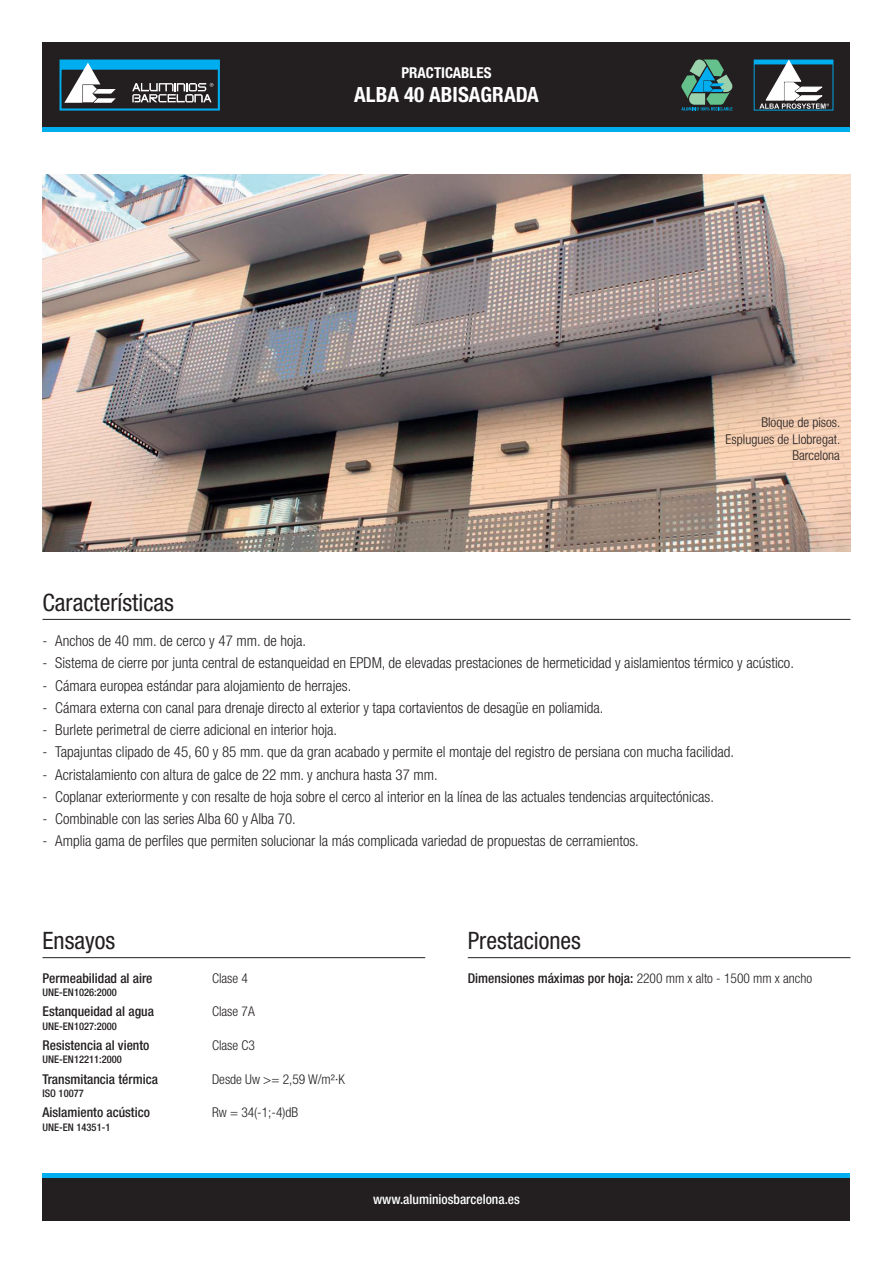
<style>
.page{position:relative;width:893px;height:1263px;background:#fff}
.page>*{position:absolute;margin:0;border:0;box-sizing:border-box;transform-origin:0 0}
.t1{font:condensed 24px "Helvetica Neue LT Pro";color:#231f20}
.t2{font:700 condensed 21px "Helvetica Neue LT Pro";color:#fff}
.t3{font:300 condensed 15px "Helvetica Neue LT Pro";color:#231f20}
.t4{font:700 condensed 15px "Helvetica Neue LT Pro";color:#fff}
.t5{font:500 condensed 13.5px "Helvetica Neue LT Pro";color:#231f20}
.t6{font:300 condensed 13.5px/16.2px "Helvetica Neue LT Pro";color:#231f20;text-align:right}
.t7{font:500 condensed 13.5px "Helvetica Neue LT Pro";color:#fff}
.t8{font:500 condensed 10.5px "Helvetica Neue LT Pro";color:#231f20}
.s1{font-weight:300}
</style>
<div class="page">
<div style="left:43px;top:43px;width:807px;height:85px;background:#231f20"></div>
<div style="left:43px;top:1178px;width:807px;height:42px;background:#231f20"></div>
<hr style="left:43px;top:128px;width:807px;height:4px;background:#00aeef">
<hr style="left:43px;top:1174px;width:807px;height:4px;background:#00aeef">
<svg style="left:754px;top:60px;width:79px;height:51px"></svg>
<svg style="left:60px;top:60px;width:160px;height:51px"></svg>
<svg style="left:681px;top:60px;width:52px;height:51px"></svg>
<hr style="left:43px;top:619px;width:807px;height:1px;background:#231f20">
<hr style="left:43px;top:957px;width:382px;height:1px;background:#231f20">
<hr style="left:468px;top:957px;width:382px;height:1px;background:#231f20">
<img style="left:43px;top:174px;width:807px;height:377px">
<p class="t4" style="left:401px;top:64px;width:91px">PRACTICABLES</p>
<h2 class="t2" style="left:354px;top:82px;width:186px">ALBA 40 ABISAGRADA</h2>
<p class="t6" style="left:726px;top:414px;width:116px">Bloque de pisos.<br>Esplugues de Llobregat.<br>Barcelona</p>
<h1 class="t1" style="left:43px;top:589px;width:133px">Características</h1>
<p class="t3" style="left:43px;top:632px;width:265px">- Anchos de 40 mm. de cerco y 47 mm. de hoja.</p>
<p class="t3" style="left:43px;top:654px;width:753px">- Sistema de cierre por junta central de estanqueidad en EPDM, de elevadas prestaciones de hermeticidad y aislamientos térmico y acústico.</p>
<p class="t3" style="left:43px;top:677px;width:310px">- Cámara europea estándar para alojamiento de herrajes.</p>
<p class="t3" style="left:43px;top:699px;width:562px">- Cámara externa con canal para drenaje directo al exterior y tapa cortavientos de desagüe en poliamida.</p>
<p class="t3" style="left:43px;top:721px;width:296px">- Burlete perimetral de cierre adicional en interior hoja.</p>
<p class="t3" style="left:43px;top:743px;width:693px">- Tapajuntas clipado de 45, 60 y 85 mm. que da gran acabado y permite el montaje del registro de persiana con mucha facilidad.</p>
<p class="t3" style="left:43px;top:766px;width:397px">- Acristalamiento con altura de galce de 22 mm. y anchura hasta 37 mm.</p>
<p class="t3" style="left:43px;top:788px;width:673px">- Coplanar exteriormente y con resalte de hoja sobre el cerco al interior en la línea de las actuales tendencias arquitectónicas.</p>
<p class="t3" style="left:43px;top:810px;width:255px">- Combinable con las series Alba 60 y Alba 70.</p>
<p class="t3" style="left:43px;top:832px;width:598px">- Amplia gama de perfiles que permiten solucionar la más complicada variedad de propuestas de cerramientos.</p>
<h1 class="t1" style="left:43px;top:927px;width:74px">Ensayos</h1>
<p class="t5" style="left:43px;top:970px;width:111px">Permeabilidad al aire</p>
<p class="t6" style="left:212px;top:969px;width:37px">Clase 4</p>
<p class="t8" style="left:43px;top:986px;width:76px">UNE-EN1026:2000</p>
<p class="t5" style="left:43px;top:1003px;width:113px">Estanqueidad al agua</p>
<p class="t6" style="left:212px;top:1003px;width:44px">Clase 7A</p>
<p class="t8" style="left:43px;top:1019px;width:76px">UNE-EN1027:2000</p>
<p class="t5" style="left:43px;top:1037px;width:108px">Resistencia al viento</p>
<p class="t6" style="left:212px;top:1037px;width:44px">Clase C3</p>
<p class="t8" style="left:43px;top:1053px;width:81px">UNE-EN12211:2000</p>
<p class="t5" style="left:43px;top:1071px;width:117px">Transmitancia térmica</p>
<p class="t6" style="left:212px;top:1071px;width:134px">Desde Uw &gt;= 2,59 W/m²·K</p>
<p class="t8" style="left:43px;top:1087px;width:43px">ISO 10077</p>
<p class="t5" style="left:43px;top:1104px;width:109px">Aislamiento acústico</p>
<p class="t6" style="left:212px;top:1104px;width:88px">Rw = 34(-1;-4)dB</p>
<p class="t8" style="left:43px;top:1121px;width:69px">UNE-EN 14351-1</p>
<h1 class="t1" style="left:468px;top:927px;width:115px">Prestaciones</h1>
<p class="t5" style="left:468px;top:970px;width:346px">Dimensiones máximas por hoja: <span class="s1">2200 mm x alto - 1500 mm x ancho</span></p>
<p class="t7" style="left:373px;top:1191px;width:148px">www.aluminiosbarcelona.es</p>
</div>
